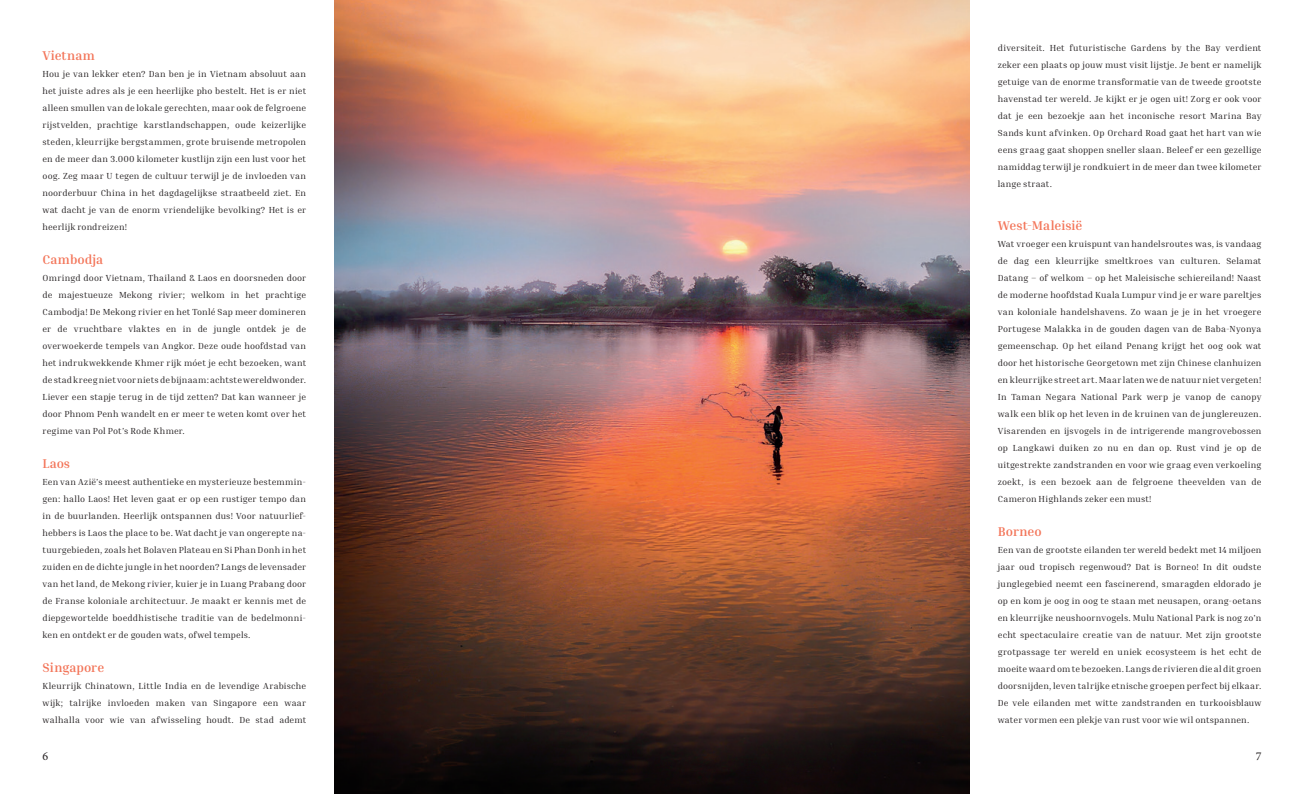
<style>
.page{position:relative;width:1304px;height:794px;background:#fff}
.page>*{position:absolute;margin:0;border:0;box-sizing:border-box;transform-origin:0 0}
.t1{font:700 13px "Inria Serif";color:#f37559}
.t2{font:12px "Minion Pro";color:#231f20}
.t3{font:9px/17px "Inria Serif";letter-spacing:.015em;color:#231f20;text-align:justify}
</style>
<div class="page">
<img style="left:334px;top:0;width:635px;height:794px">
<h1 class="t1" style="left:43px;top:47px;width:54px">Vietnam</h1>
<p class="t3" style="left:43px;top:65px;width:265px">Hou je van lekker eten? Dan ben je in Vietnam absoluut aan het juiste adres als je een heerlijke pho bestelt. Het is er niet alleen smullen van de lokale gerechten, maar ook de felgroene rijstvelden, prachtige karstlandschappen, oude keizerlijke steden, kleurrijke bergstammen, grote bruisende metropolen en de meer dan 3.000 kilometer kustlijn zijn een lust voor het oog. Zeg maar U tegen de cultuur terwijl je de invloeden van noorderbuur China in het dagdagelijkse straatbeeld ziet. En wat dacht je van de enorm vriendelijke bevolking? Het is er heerlijk rondreizen!</p>
<h1 class="t1" style="left:43px;top:251px;width:62px">Cambodja</h1>
<p class="t3" style="left:43px;top:269px;width:265px">Omringd door Vietnam, Thailand &amp; Laos en doorsneden door de majestueuze Mekong rivier; welkom in het prachtige Cambodja! De Mekong rivier en het Tonlé Sap meer domineren er de vruchtbare vlaktes en in de jungle ontdek je de overwoekerde tempels van Angkor. Deze oude hoofdstad van het indrukwekkende Khmer rijk móet je echt bezoeken, want de stad kreeg niet voor niets de bijnaam: achtste wereldwonder.<br>Liever een stapje terug in de tijd zetten? Dat kan wanneer je door Phnom Penh wandelt en er meer te weten komt over het regime van Pol Pot’s Rode Khmer.</p>
<h1 class="t1" style="left:43px;top:455px;width:29px">Laos</h1>
<p class="t3" style="left:43px;top:473px;width:265px">Een van Azië’s meest authentieke en mysterieuze bestemmin&shy;gen: hallo Laos! Het leven gaat er op een rustiger tempo dan in de buurlanden. Heerlijk ontspannen dus! Voor natuurlief&shy;hebbers is Laos the place to be. Wat dacht je van ongerepte na&shy;tuurgebieden, zoals het Bolaven Plateau en Si Phan Donh in het zuiden en de dichte jungle in het noorden? Langs de levensader van het land, de Mekong rivier, kuier je in Luang Prabang door de Franse koloniale architectuur. Je maakt er kennis met de diepgewortelde boeddhistische traditie van de bedelmonni&shy;ken en ontdekt er de gouden wats, ofwel tempels.</p>
<h1 class="t1" style="left:43px;top:659px;width:63px">Singapore</h1>
<p class="t3" style="left:43px;top:677px;width:265px">Kleurrijk Chinatown, Little India en de levendige Arabische wijk; talrijke invloeden maken van Singapore een waar walhalla voor wie van afwisseling houdt. De stad ademt</p>
<p class="t3" style="left:998px;top:40px;width:265px">diversiteit. Het futuristische Gardens by the Bay verdient zeker een plaats op jouw must visit lijstje. Je bent er namelijk getuige van de enorme transformatie van de tweede grootste havenstad ter wereld. Je kijkt er je ogen uit! Zorg er ook voor dat je een bezoekje aan het inconische resort Marina Bay Sands kunt afvinken. Op Orchard Road gaat het hart van wie eens graag gaat shoppen sneller slaan. Beleef er een gezellige namiddag terwijl je rondkuiert in de meer dan twee kilometer lange straat.</p>
<h1 class="t1" style="left:998px;top:217px;width:86px">West-Maleisië</h1>
<p class="t3" style="left:998px;top:235px;width:265px">Wat vroeger een kruispunt van handelsroutes was, is vandaag de dag een kleurrijke smeltkroes van culturen. Selamat Datang – of welkom – op het Maleisische schiereiland! Naast de moderne hoofdstad Kuala Lumpur vind je er ware pareltjes van koloniale handelshavens. Zo waan je je in het vroegere Portugese Malakka in de gouden dagen van de Baba-Nyonya gemeenschap. Op het eiland Penang krijgt het oog ook wat door het historische Georgetown met zijn Chinese clanhuizen en kleurrijke street art. Maar laten we de natuur niet vergeten!<br>In Taman Negara National Park werp je vanop de canopy walk een blik op het leven in de kruinen van de junglereuzen.<br>Visarenden en ijsvogels in de intrigerende mangrovebossen op Langkawi duiken zo nu en dan op. Rust vind je op de uitgestrekte zandstranden en voor wie graag even verkoeling zoekt, is een bezoek aan de felgroene theevelden van de Cameron Highlands zeker een must!</p>
<h1 class="t1" style="left:998px;top:523px;width:45px">Borneo</h1>
<p class="t3" style="left:998px;top:541px;width:265px">Een van de grootste eilanden ter wereld bedekt met 14 miljoen jaar oud tropisch regenwoud? Dat is Borneo! In dit oudste junglegebied neemt een fascinerend, smaragden eldorado je op en kom je oog in oog te staan met neusapen, orang-oetans en kleurrijke neushoornvogels. Mulu National Park is nog zo’n echt spectaculaire creatie van de natuur. Met zijn grootste grotpassage ter wereld en uniek ecosysteem is het echt de moeite waard om te bezoeken. Langs de rivieren die al dit groen doorsnijden, leven talrijke etnische groepen perfect bij elkaar.<br>De vele eilanden met witte zandstranden en turkooisblauw water vormen een plekje van rust voor wie wil ontspannen.</p>
<h2 class="t2" style="left:43px;top:748px;width:7px">6</h2>
<h2 class="t2" style="left:1256px;top:748px;width:7px">7</h2>
</div>
